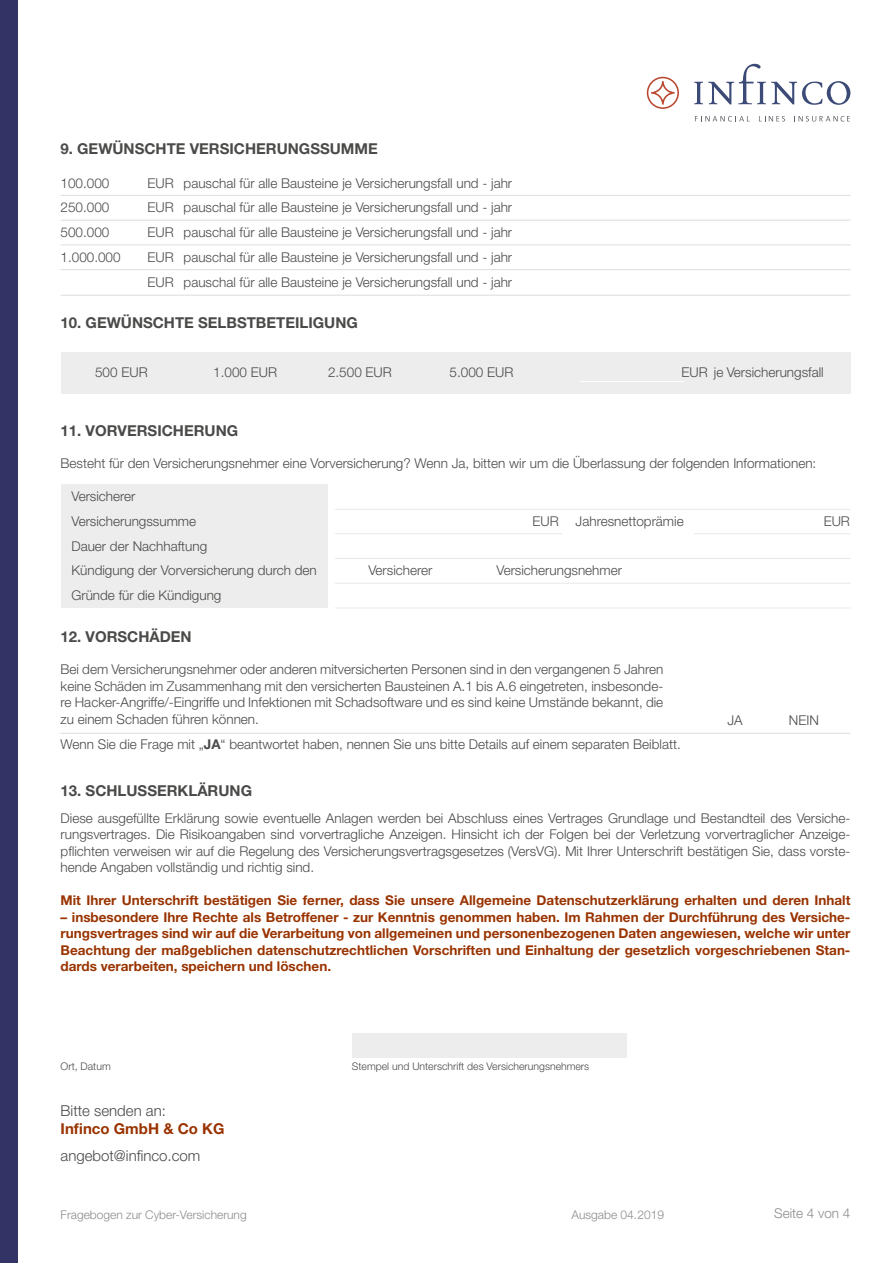
<style>
.page{position:relative;width:893px;height:1263px;background:#fff}
.page>*{position:absolute;margin:0;border:0;box-sizing:border-box;transform-origin:0 0}
.Standart_Type{font:700 15px "Helvetica Neue LT Pro";color:#4a4a49}
.Standart_Type-2{font:300 15px/27px "Helvetica Neue LT Pro";color:#4a4a49}
.Standart_Zeile{font:300 13.5px/16.5px "Helvetica Neue LT Pro";color:#4a4a49;text-align:justify}
.Standart_Zeile-2{font:700 13.5px/16.5px "Helvetica Neue LT Pro";color:#930;text-align:justify}
.Standart_Type-3{font:300 13.5px "Helvetica Neue LT Pro";color:#8c8c8b}
.Standart_Type-4{font:300 13.5px "Helvetica Neue LT Pro";color:#4a4a49}
.t1{font:300 12px "Helvetica Neue LT Pro";color:#8c8c8b}
.Standart_Zeile-3{font:300 10.5px "Helvetica Neue LT Pro";color:#4a4a49}
.s1{font-weight:700}
.s2{font-weight:700;color:#930}
</style>
<div class="page">
<div style="left:0;top:0;width:18px;height:1263px;background:#336"></div>
<svg style="left:647px;top:77px;width:32px;height:32px"></svg>
<svg style="left:694px;top:64px;width:156px;height:41px"></svg>
<svg style="left:794px;top:116px;width:56px;height:6px"></svg>
<svg style="left:695px;top:116px;width:55px;height:5px"></svg>
<svg style="left:759px;top:116px;width:26px;height:5px"></svg>
<hr style="left:61px;top:195px;width:789px;height:1px;background:#4a4a49">
<hr style="left:61px;top:269px;width:789px;height:1px;background:#4a4a49">
<hr style="left:61px;top:220px;width:789px;height:1px;background:#4a4a49">
<hr style="left:61px;top:245px;width:789px;height:1px;background:#4a4a49">
<hr style="left:61px;top:295px;width:789px;height:1px;background:#4a4a49">
<div style="left:61px;top:353px;width:789px;height:41px;background:#ededed"></div>
<hr style="left:580px;top:381px;width:104px;height:1px;background:#fff">
<hr style="left:61px;top:733px;width:789px;height:1px;background:#4a4a49">
<div style="left:61px;top:485px;width:266px;height:123px;background:#ededed"></div>
<hr style="left:335px;top:509px;width:515px;height:1px;background:#8c8c8b">
<hr style="left:694px;top:533px;width:156px;height:1px;background:#8c8c8b">
<hr style="left:335px;top:533px;width:227px;height:1px;background:#8c8c8b">
<hr style="left:335px;top:558px;width:515px;height:1px;background:#8c8c8b">
<hr style="left:335px;top:583px;width:515px;height:1px;background:#8c8c8b">
<hr style="left:335px;top:608px;width:515px;height:1px;background:#8c8c8b">
<div style="left:352px;top:1033px;width:274px;height:25px;background:#ededed"></div>
<p class="Standart_Type" style="left:61px;top:139px;width:319px">9. GEWÜNSCHTE VERSICHERUNGSSUMME</p>
<p class="Standart_Zeile" style="left:61px;top:174px;width:50px">100.000</p>
<p class="Standart_Zeile" style="left:148px;top:174px;width:366px">EUR pauschal für alle Bausteine je Versicherungsfall und - jahr</p>
<p class="Standart_Zeile" style="left:61px;top:199px;width:50px">250.000</p>
<p class="Standart_Zeile" style="left:148px;top:199px;width:366px">EUR pauschal für alle Bausteine je Versicherungsfall und - jahr</p>
<p class="Standart_Zeile" style="left:61px;top:224px;width:50px">500.000</p>
<p class="Standart_Zeile" style="left:148px;top:224px;width:366px">EUR pauschal für alle Bausteine je Versicherungsfall und - jahr</p>
<p class="Standart_Zeile" style="left:148px;top:273px;width:366px">EUR pauschal für alle Bausteine je Versicherungsfall und - jahr</p>
<p class="Standart_Zeile" style="left:61px;top:248px;width:62px">1.000.000</p>
<p class="Standart_Zeile" style="left:148px;top:248px;width:366px">EUR pauschal für alle Bausteine je Versicherungsfall und - jahr</p>
<p class="Standart_Type" style="left:61px;top:313px;width:299px">10. GEWÜNSCHTE SELBSTBETEILIGUNG</p>
<p class="Standart_Zeile" style="left:95px;top:364px;width:54px">500 EUR</p>
<p class="Standart_Zeile" style="left:213px;top:364px;width:65px">1.000 EUR</p>
<p class="Standart_Zeile" style="left:328px;top:364px;width:65px">2.500 EUR</p>
<p class="Standart_Type" style="left:61px;top:421px;width:179px">11. VORVERSICHERUNG</p>
<p class="Standart_Zeile" style="left:450px;top:364px;width:65px">5.000 EUR</p>
<p class="Standart_Zeile" style="left:682px;top:364px;width:144px">EUR je Versicherungsfall</p>
<p class="Standart_Zeile" style="left:61px;top:455px;width:757px">Besteht für den Versicherungsnehmer eine Vorversicherung? Wenn Ja, bitten wir um die Überlassung der folgenden Informationen:</p>
<p class="Standart_Zeile" style="left:71px;top:488px;width:66px">Versicherer</p>
<p class="Standart_Zeile" style="left:71px;top:512px;width:126px">Versicherungssumme</p>
<p class="Standart_Zeile" style="left:71px;top:537px;width:137px">Dauer der Nachhaftung</p>
<p class="Standart_Zeile" style="left:71px;top:562px;width:247px">Kündigung der Vorversicherung durch den</p>
<p class="Standart_Zeile" style="left:71px;top:587px;width:152px">Gründe für die Kündigung</p>
<p class="Standart_Zeile" style="left:533px;top:512px;width:28px">EUR</p>
<p class="Standart_Zeile" style="left:576px;top:512px;width:110px">Jahresnettoprämie</p>
<p class="Standart_Zeile" style="left:824px;top:512px;width:28px">EUR</p>
<p class="Standart_Zeile" style="left:368px;top:562px;width:66px">Versicherer</p>
<p class="Standart_Zeile" style="left:496px;top:562px;width:127px">Versicherungsnehmer</p>
<p class="Standart_Type" style="left:61px;top:627px;width:133px">12. VORSCHÄDEN</p>
<p class="Standart_Zeile" style="left:61px;top:661px;width:604px">Bei dem Versicherungsnehmer oder anderen mitversicherten Personen sind in den vergangenen 5 Jahren keine Schäden im Zusammenhang mit den versicherten Bausteinen A.1 bis A.6 eingetreten, insbesonde&shy;re Hacker-Angriffe/-Eingriffe und Infektionen mit Schadsoftware und es sind keine Umstände bekannt, die zu einem Schaden führen können.</p>
<p class="Standart_Zeile" style="left:61px;top:735px;width:622px">Wenn Sie die Frage mit „<span class="s1">JA</span>“ beantwortet haben, nennen Sie uns bitte Details auf einem separaten Beiblatt.</p>
<p class="Standart_Type-4" style="left:728px;top:712px;width:17px">JA</p>
<p class="Standart_Type-4" style="left:789px;top:712px;width:32px">NEIN</p>
<p class="Standart_Type" style="left:61px;top:781px;width:193px">13. SCHLUSSERKLÄRUNG</p>
<p class="Standart_Zeile" style="left:61px;top:809px;width:791px">Diese ausgefüllte Erklärung sowie eventuelle Anlagen werden bei Abschluss eines Vertrages Grundlage und Bestandteil des Versiche&shy;rungsvertrages. Die Risikoangaben sind vorvertragliche Anzeigen. Hinsicht ich der Folgen bei der Verletzung vorvertraglicher Anzeige&shy;pflichten verweisen wir auf die Regelung des Versicherungsvertragsgesetzes (VersVG). Mit Ihrer Unterschrift bestätigen Sie, dass vorste&shy;hende Angaben vollständig und richtig sind.</p>
<p class="Standart_Zeile-2" style="left:61px;top:892px;width:791px">Mit Ihrer Unterschrift bestätigen Sie ferner, dass Sie unsere Allgemeine Datenschutzerklärung erhalten und deren Inhalt</p>
<p class="Standart_Zeile-2" style="left:61px;top:908px;width:791px">– insbesondere Ihre Rechte als Betroffener - zur Kenntnis genommen haben. Im Rahmen der Durchführung des Versiche&shy;rungsvertrages sind wir auf die Verarbeitung von allgemeinen und personenbezogenen Daten angewiesen, welche wir unter Beachtung der maßgeblichen datenschutzrechtlichen Vorschriften und Einhaltung der gesetzlich vorgeschriebenen Stan&shy;dards verarbeiten, speichern und löschen.</p>
<p class="Standart_Zeile-3" style="left:61px;top:1060px;width:52px">Ort, Datum</p>
<p class="Standart_Zeile-3" style="left:352px;top:1060px;width:239px">Stempel und Unterschrift des Versicherungsnehmers</p>
<p class="Standart_Type-2" style="left:61px;top:1096px;width:107px">Bitte senden an:</p>
<p class="Standart_Type-2" style="left:61px;top:1114px;width:165px"><span class="s2">Infinco GmbH &amp; Co KG </span>angebot@infinco.com</p>
<p class="t1" style="left:61px;top:1207px;width:188px">Fragebogen zur Cyber-Versicherung</p>
<p class="t1" style="left:571px;top:1207px;width:94px">Ausgabe 04.2019</p>
<p class="Standart_Type-3" style="left:774px;top:1205px;width:78px">Seite 4 von 4</p>
</div>
